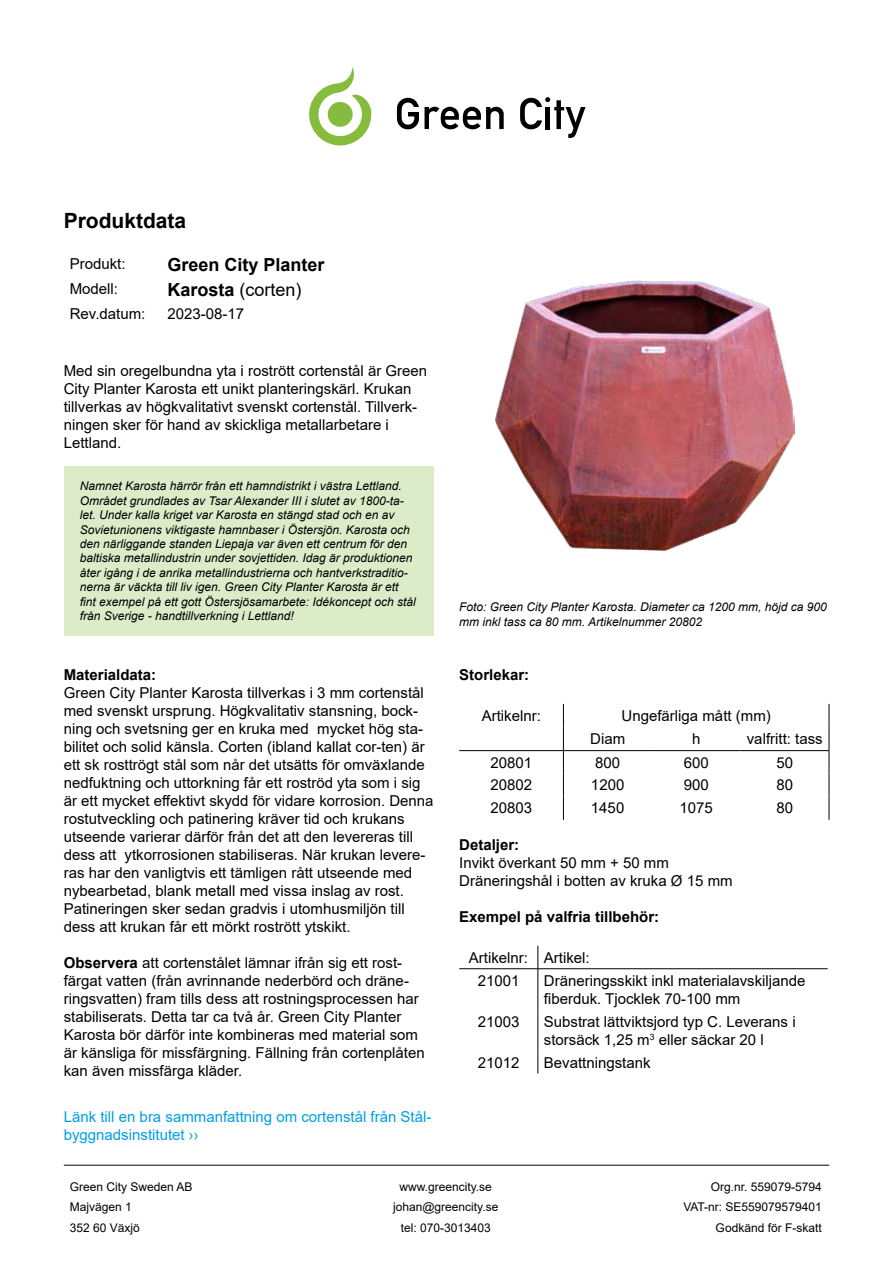
<style>
.page{position:relative;width:893px;height:1263px;background:#fff}
.page>*{position:absolute;margin:0;border:0;box-sizing:border-box;transform-origin:0 0}
.t1{font:700 21px "Arial";color:#000}
.t2{font:700 18px "Arial";color:#000}
.t3{font:18px "Arial";color:#000}
.t4{font:15px/18px "Arial";color:#000}
.t5{font:15px/18px "Arial";color:#009fe3}
.t6{font:700 15px "Arial";color:#000}
.t7{font:italic 12px/14.4px "Arial";color:#000}
.t8{font:12px "Arial";color:#000}
.s1{font-weight:700}
</style>
<div class="page">
<hr style="left:64px;top:1165px;width:765px;height:1px;background:#000">
<svg style="left:309px;top:67px;width:63px;height:78px"></svg>
<svg style="left:397px;top:98px;width:22px;height:31px"></svg>
<svg style="left:425px;top:107px;width:79px;height:22px"></svg>
<svg style="left:520px;top:97px;width:65px;height:41px"></svg>
<hr style="left:459px;top:750px;width:104px;height:1px;background:#000">
<hr style="left:563px;top:750px;width:89px;height:1px;background:#000">
<hr style="left:652px;top:750px;width:88px;height:1px;background:#000">
<hr style="left:740px;top:750px;width:89px;height:1px;background:#000">
<svg style="left:563px;top:704px;width:1px;height:116px"></svg>
<svg style="left:829px;top:704px;width:1px;height:116px"></svg>
<svg style="left:538px;top:946px;width:1px;height:22px"></svg>
<hr style="left:538px;top:969px;width:1px;height:41px;background:#000">
<hr style="left:538px;top:1010px;width:1px;height:40px;background:#000">
<svg style="left:538px;top:1050px;width:1px;height:23px"></svg>
<hr style="left:459px;top:968px;width:79px;height:1px;background:#000">
<hr style="left:538px;top:968px;width:290px;height:1px;background:#000">
<div style="left:64px;top:466px;width:370px;height:170px;background:#dcebc8"></div>
<img style="left:495px;top:280px;width:299px;height:271px">
<h1 class="t1" style="left:64px;top:206px;width:124px">Produktdata</h1>
<p class="t4" style="left:70px;top:254px;width:57px">Produkt:</p>
<p class="t2" style="left:168px;top:252px;width:159px">Green City Planter</p>
<p class="t4" style="left:70px;top:280px;width:50px">Modell:</p>
<p class="t3" style="left:168px;top:277px;width:136px"><span class="s1">Karosta</span> (corten)</p>
<p class="t4" style="left:70px;top:305px;width:77px">Rev.datum:</p>
<p class="t4" style="left:168px;top:305px;width:78px">2023-08-17</p>
<p class="t4" style="left:64px;top:362px;width:365px">Med sin oregelbundna yta i rostrött cortenstål är Green City Planter Karosta ett unikt planteringskärl. Krukan tillverkas av högkvalitativt svenskt cortenstål. Tillverk&shy;ningen sker för hand av skickliga metallarbetare i Lettland.</p>
<p class="t7" style="left:80px;top:479px;width:338px">Namnet Karosta härrör från ett hamndistrikt i västra Lettland.<br>Området grundlades av Tsar Alexander III i slutet av 1800-ta&shy;let. Under kalla kriget var Karosta en stängd stad och en av Sovietunionens viktigaste hamnbaser i Östersjön. Karosta och den närliggande standen Liepaja var även ett centrum för den baltiska metallindustrin under sovjettiden. Idag är produktionen åter igång i de anrika metallindustrierna och hantverkstraditio&shy;nerna är väckta till liv igen. Green City Planter Karosta är ett fint exempel på ett gott Östersjösamarbete: Idékoncept och stål från Sverige - handtillverkning i Lettland!</p>
<p class="t6" style="left:64px;top:664px;width:94px">Materialdata:</p>
<p class="t4" style="left:64px;top:683px;width:371px">Green City Planter Karosta tillverkas i 3 mm cortenstål med svenskt ursprung. Högkvalitativ stansning, bock&shy;ning och svetsning ger en kruka med mycket hög sta&shy;bilitet och solid känsla. Corten (ibland kallat cor-ten) är ett sk rosttrögt stål som når det utsätts för omväxlande nedfuktning och uttorkning får ett roströd yta som i sig är ett mycket effektivt skydd för vidare korrosion. Denna rostutveckling och patinering kräver tid och krukans utseende varierar därför från det att den levereras till dess att ytkorrosionen stabiliseras. När krukan levere&shy;ras har den vanligtvis ett tämligen rått utseende med nybearbetad, blank metall med vissa inslag av rost.<br>Patineringen sker sedan gradvis i utomhusmiljön till dess att krukan får ett mörkt rostrött ytskikt.</p>
<p class="t4" style="left:64px;top:953px;width:362px"><span class="s1">Observera</span> att cortenstålet lämnar ifrån sig ett rost&shy;färgat vatten (från avrinnande nederbörd och dräne&shy;ringsvatten) fram tills dess att rostningsprocessen har stabiliserats. Detta tar ca två år. Green City Planter Karosta bör därför inte kombineras med material som är känsliga för missfärgning. Fällning från cortenplåten kan även missfärga kläder.</p>
<p class="t5" style="left:64px;top:1107px;width:369px">Länk till en bra sammanfattning om cortenstål från Stål&shy;byggnadsinstitutet ››</p>
<p class="t7" style="left:459px;top:600px;width:369px">Foto: Green City Planter Karosta. Diameter ca 1200 mm, höjd ca 900 mm inkl tass ca 80 mm. Artikelnummer 20802</p>
<p class="t6" style="left:459px;top:664px;width:72px">Storlekar:</p>
<p class="t4" style="left:482px;top:706px;width:61px">Artikelnr:</p>
<p class="t4" style="left:590px;top:704px;width:182px;line-height:23.4px;text-indent:31px">Ungefärliga mått (mm)<br>Diam</p>
<p class="t4" style="left:692px;top:730px;width:10px">h</p>
<p class="t4" style="left:747px;top:730px;width:77px">valfritt: tass</p>
<p class="t4" style="left:490px;top:753px;width:43px">20801</p>
<p class="t4" style="left:595px;top:753px;width:27px">800</p>
<p class="t4" style="left:684px;top:753px;width:27px">600</p>
<p class="t4" style="left:776px;top:753px;width:18px">50</p>
<p class="t4" style="left:490px;top:776px;width:43px">20802</p>
<p class="t4" style="left:591px;top:776px;width:35px">1200</p>
<p class="t4" style="left:684px;top:776px;width:27px">900</p>
<p class="t4" style="left:776px;top:776px;width:18px">80</p>
<p class="t4" style="left:490px;top:799px;width:43px">20803</p>
<p class="t4" style="left:591px;top:799px;width:35px">1450</p>
<p class="t4" style="left:679px;top:799px;width:35px">1075</p>
<p class="t4" style="left:776px;top:799px;width:18px">80</p>
<p class="t6" style="left:459px;top:834px;width:62px">Detaljer:</p>
<p class="t4" style="left:459px;top:853px;width:275px">Invikt överkant 50 mm + 50 mm<br>Dräneringshål i botten av kruka Ø 15 mm</p>
<p class="t6" style="left:459px;top:906px;width:202px">Exempel på valfria tillbehör:</p>
<p class="t4" style="left:478px;top:946px;width:114px;line-height:23px;text-indent:-9px">Artikelnr: Artikel:<br>21001</p>
<p class="t4" style="left:544px;top:971px;width:263px">Dräneringsskikt inkl materialavskiljande fiberduk. Tjocklek 70-100 mm</p>
<p class="t4" style="left:478px;top:1012px;width:43px">21003</p>
<p class="t4" style="left:544px;top:1012px;width:253px">Substrat lättviktsjord typ C. Leverans i storsäck 1,25 m<sup>3</sup> eller säckar 20 l</p>
<p class="t4" style="left:478px;top:1053px;width:43px">21012</p>
<p class="t4" style="left:544px;top:1053px;width:108px">Bevattningstank</p>
<p class="t8" style="left:70px;top:1178px;width:124px">Green City Sweden AB</p>
<p class="t8" style="left:399px;top:1178px;width:94px">www.greencity.se</p>
<p class="t8" style="left:711px;top:1178px;width:112px">Org.nr. 559079-5794</p>
<p class="t8" style="left:70px;top:1199px;width:64px">Majvägen 1</p>
<p class="t8" style="left:393px;top:1199px;width:107px">johan@greencity.se</p>
<p class="t8" style="left:683px;top:1199px;width:140px">VAT-nr: SE559079579401</p>
<p class="t8" style="left:70px;top:1219px;width:72px">352 60 Växjö</p>
<p class="t8" style="left:401px;top:1219px;width:92px">tel: 070-3013403</p>
<p class="t8" style="left:716px;top:1219px;width:108px">Godkänd för F-skatt</p>
</div>
